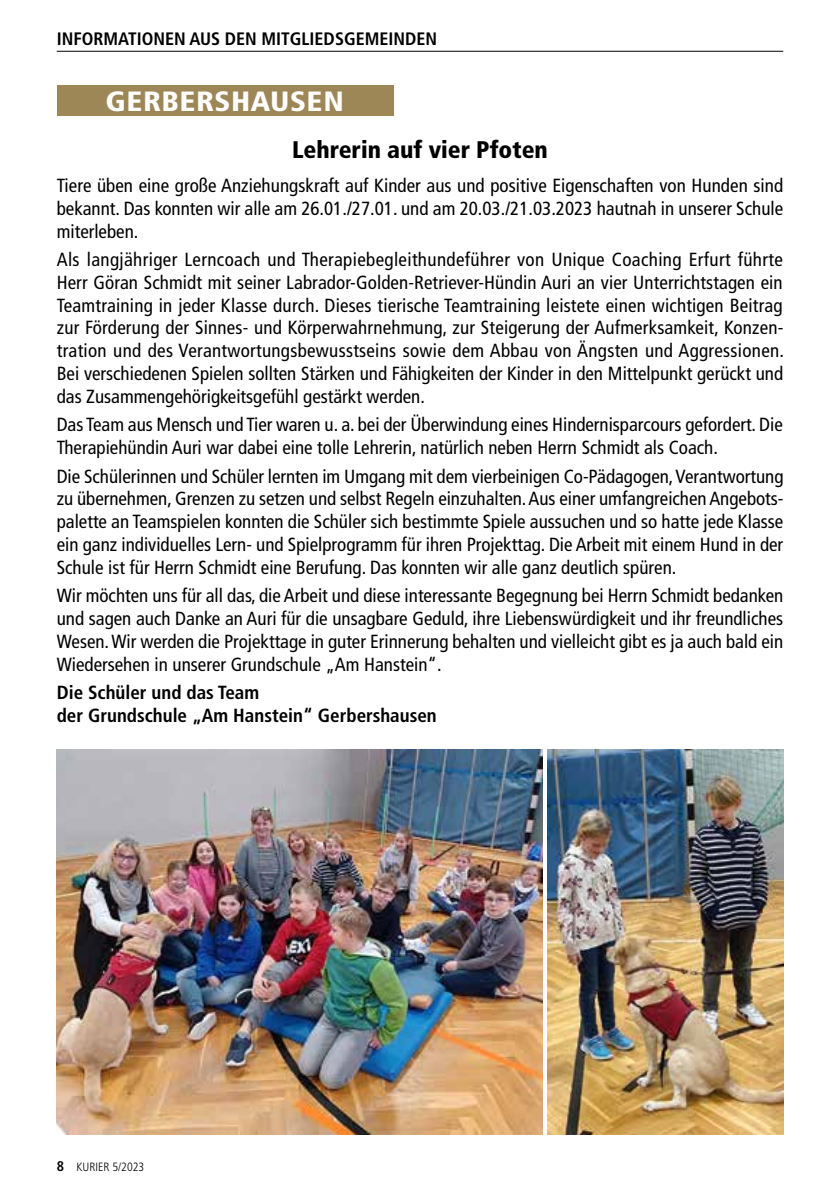
<style>
.page{position:relative;width:840px;height:1191px;background:#fff}
.page>*{position:absolute;margin:0;border:0;box-sizing:border-box;transform-origin:0 0}
.t1{font:28px "Humanist 777 BT Black Condensed B";letter-spacing:.025em;color:#fff;scale:1.1 1}
.t2{font:900 condensed 24px "Frutiger LT Std";color:#000}
.t3{font:condensed 19px/22.8px "Frutiger LT Std";color:#000;text-align:justify}
.t4{font:700 condensed 19px/22.8px "Frutiger LT Std";color:#000}
.t5{font:700 condensed 18px "Frutiger LT Std";color:#000}
.t6{font:300 condensed 12px "Frutiger LT Std";color:#000}
.s1{font-weight:700;font-size:14px}
</style>
<div class="page">
<div style="left:57px;top:85px;width:336px;height:30px;background:#9e8757"></div>
<img style="left:547px;top:749px;width:235px;height:385px">
<img style="left:57px;top:749px;width:485px;height:385px">
<hr style="left:57px;top:51px;width:725px;height:1px;background:#000">
<p class="t5" style="left:57px;top:28px;width:381px">INFORMATIONEN AUS DEN MITGLIEDSGEMEINDEN</p>
<h1 class="t1" style="left:106px;top:83px;width:218px">GERBERSHAUSEN</h1>
<p class="t2" style="left:292px;top:135px;width:257px">Lehrerin auf vier Pfoten</p>
<p class="t3" style="left:57px;top:174px;width:727px">Tiere üben eine große Anziehungskraft auf Kinder aus und positive Eigenschaften von Hunden sind bekannt. Das konnten wir alle am 26.01./27.01. und am 20.03./21.03.2023 hautnah in unserer Schule miterleben.</p>
<p class="t3" style="left:57px;top:248px;width:728px">Als langjähriger Lerncoach und Therapiebegleithundeführer von Unique Coaching Erfurt führte Herr Göran Schmidt mit seiner Labrador-Golden-Retriever-Hündin Auri an vier Unterrichtstagen ein Teamtraining in jeder Klasse durch. Dieses tierische Teamtraining leistete einen wichtigen Beitrag zur Förderung der Sinnes- und Körperwahrnehmung, zur Steigerung der Aufmerksamkeit, Konzen&shy;tration und des Verantwortungsbewusstseins sowie dem Abbau von Ängsten und Aggressionen.<br>Bei verschiedenen Spielen sollten Stärken und Fähigkeiten der Kinder in den Mittelpunkt gerückt und das Zusammengehörigkeitsgefühl gestärkt werden.</p>
<p class="t3" style="left:57px;top:413px;width:727px">Das Team aus Mensch und Tier waren u. a. bei der Überwindung eines Hindernisparcours gefordert. Die<br>Therapiehündin Auri war dabei eine tolle Lehrerin, natürlich neben Herrn Schmidt als Coach.</p>
<p class="t3" style="left:57px;top:465px;width:727px">Die Schülerinnen und Schüler lernten im Umgang mit dem vierbeinigen Co-Pädagogen, Verantwortung zu übernehmen, Grenzen zu setzen und selbst Regeln einzuhalten. Aus einer umfangreichen Angebots&shy;palette an Teamspielen konnten die Schüler sich bestimmte Spiele aussuchen und so hatte jede Klasse ein ganz individuelles Lern- und Spielprogramm für ihren Projekttag. Die Arbeit mit einem Hund in der Schule ist für Herrn Schmidt eine Berufung. Das konnten wir alle ganz deutlich spüren.</p>
<p class="t3" style="left:57px;top:584px;width:727px">Wir möchten uns für all das, die Arbeit und diese interessante Begegnung bei Herrn Schmidt bedanken und sagen auch Danke an Auri für die unsagbare Geduld, ihre Liebenswürdigkeit und ihr freundliches Wesen. Wir werden die Projekttage in guter Erinnerung behalten und vielleicht gibt es ja auch bald ein Wiedersehen in unserer Grundschule „Am Hanstein“.</p>
<p class="t4" style="left:57px;top:681px;width:381px">Die Schüler und das Team<br>der Grundschule „Am Hanstein“ Gerbershausen</p>
<p class="t6" style="left:57px;top:1159px;width:89px"><span class="s1">8</span> KURIER 5/2023</p>
</div>
